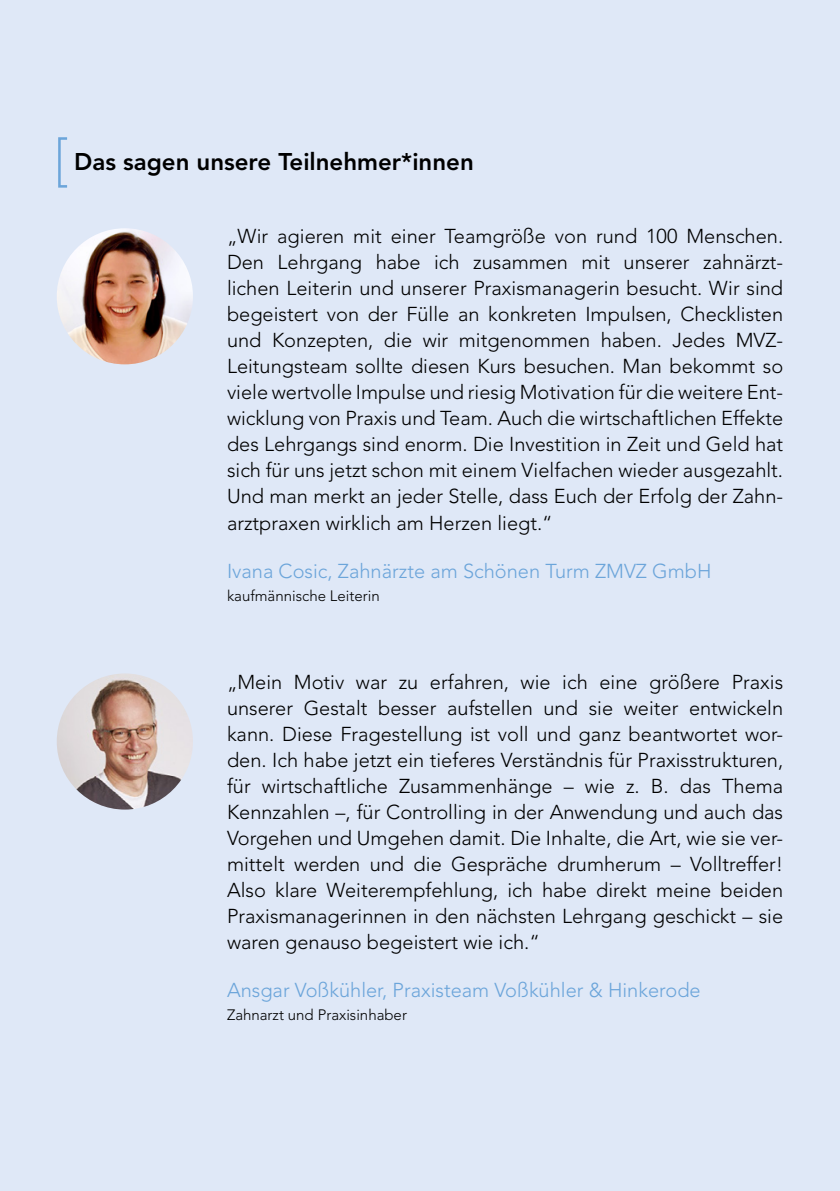
<style>
.page{position:relative;width:840px;height:1191px;background:#fff}
.page>*{position:absolute;margin:0;border:0;box-sizing:border-box;transform-origin:0 0}
.t1{font:800 24px "Avenir LT Pro";color:#000}
.t2{font:300 20px/26px "Avenir LT Pro";color:#000;text-align:justify}
.t3{font:300 20px "Avenir LT Pro";color:#6ca5da}
.t4{font:300 15px "Avenir LT Pro";color:#000}
</style>
<div class="page">
<div style="left:0;top:0;width:839px;height:1191px;background:#dfe8f7"></div>
<div style="left:58px;top:137px;width:10px;height:51px;border:3px solid #6ca5da"></div>
<img style="left:57px;top:673px;width:136px;height:136px;border-radius:68px">
<img style="left:57px;top:228px;width:136px;height:136px;border-radius:68px">
<p class="t1" style="left:74px;top:148px;width:401px">Das sagen unsere Teilnehmer*innen</p>
<p class="t2" style="left:227px;top:223px;width:557px;text-align:left">„Wir agieren mit einer Teamgröße von rund 100 Menschen.<br>Den Lehrgang habe ich zusammen mit unserer zahnärzt&shy;lichen Leiterin und unserer Praxismanagerin besucht. Wir sind begeistert von der Fülle an konkreten Impulsen, Checklisten und Konzepten, die wir mitgenommen haben. Jedes MVZ-- Leitungsteam sollte diesen Kurs besuchen. Man bekommt so viele wertvolle Impulse und riesig Motivation für die weitere Ent&shy;wicklung von Praxis und Team. Auch die wirtschaftlichen Effekte des Lehrgangs sind enorm. Die Investition in Zeit und Geld hat sich für uns jetzt schon mit einem Vielfachen wieder ausgezahlt.<br>Und man merkt an jeder Stelle, dass Euch der Erfolg der Zahn&shy;arztpraxen wirklich am Herzen liegt.“</p>
<p class="t3" style="left:227px;top:559px;width:486px">Ivana Cosic, Zahnärzte am Schönen Turm ZMVZ GmbH</p>
<p class="t4" style="left:227px;top:587px;width:154px">kaufmännische Leiterin</p>
<p class="t2" style="left:227px;top:668px;width:557px">„Mein Motiv war zu erfahren, wie ich eine größere Praxis unserer Gestalt besser aufstellen und sie weiter entwickeln kann. Diese Fragestellung ist voll und ganz beantwortet wor&shy;den. Ich habe jetzt ein tieferes Verständnis für Praxisstrukturen, für wirtschaftliche Zusammenhänge – wie z. B. das Thema Kennzahlen –, für Controlling in der Anwendung und auch das Vorgehen und Umgehen damit. Die Inhalte, die Art, wie sie ver&shy;mittelt werden und die Gespräche drumherum – Volltreffer!<br>Also klare Weiterempfehlung, ich habe direkt meine beiden Praxismanagerinnen in den nächsten Lehrgang geschickt – sie waren genauso begeistert wie ich.“</p>
<p class="t3" style="left:227px;top:978px;width:475px">Ansgar Voßkühler, Praxisteam Voßkühler &amp; Hinkerode</p>
<p class="t4" style="left:227px;top:1006px;width:181px">Zahnarzt und Praxisinhaber</p>
</div>
